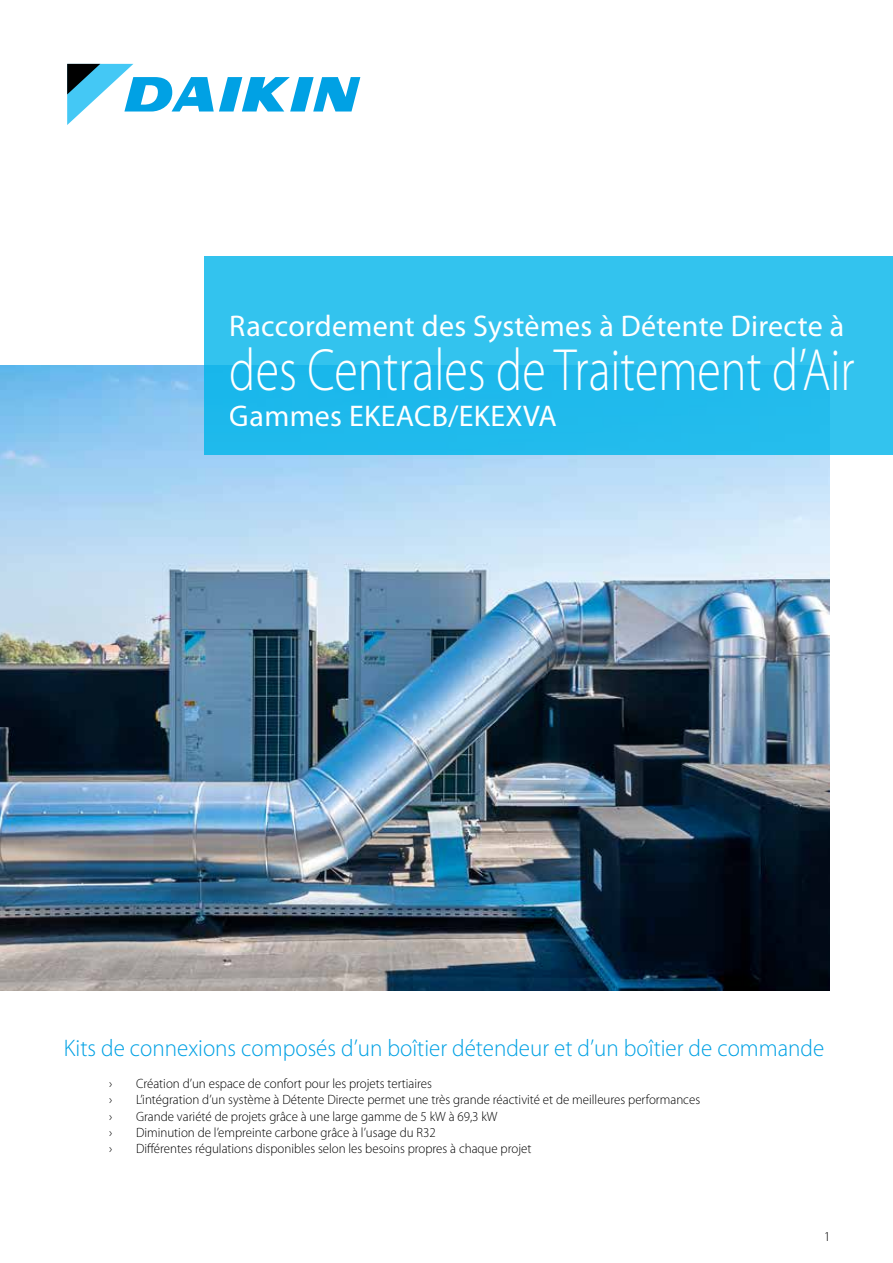
<style>
.page{position:relative;width:893px;height:1263px;background:#fff}
.page>*{position:absolute;margin:0;border:0;box-sizing:border-box;transform-origin:0 0}
.t1{font:300 60px "Myriad Pro";color:#fff;scale:.8 1}
.t2{font:30px "Myriad Pro";letter-spacing:.01em;color:#fff}
.t3{font:300 24px "Myriad Pro";color:#00a1e4;scale:.96 1}
.t4{font:300 13.5px "Myriad Pro";color:#000;scale:.96 1}
.t5{font:300 13.5px "Myriad Pro";color:#000}
</style>
<div class="page">
<img style="left:0;top:366px;width:829px;height:625px">
<svg style="left:204px;top:257px;width:689px;height:198px;background:#2abfed"></svg>
<svg style="left:67px;top:64px;width:293px;height:61px"></svg>
<h2 class="t2" style="left:230px;top:307px;width:616px">Raccordement des Systèmes à Détente Directe à</h2>
<h1 class="t1" style="left:230px;top:337px;width:783px">des Centrales de Traitement d’Air</h1>
<h2 class="t2" style="left:230px;top:397px;width:329px">Gammes EKEACB/EKEXVA</h2>
<h3 class="t3" style="left:64px;top:1035px;width:794px">Kits de connexions composés d’un boîtier détendeur et d’un boîtier de commande</h3>
<p class="t4" style="left:109px;top:1076px;width:5px">›</p>
<p class="t4" style="left:136px;top:1076px;width:310px">Création d’un espace de confort pour les projets tertiaires</p>
<p class="t4" style="left:109px;top:1092px;width:5px">›</p>
<p class="t4" style="left:136px;top:1092px;width:589px">L’intégration d’un système à Détente Directe permet une très grande réactivité et de meilleures performances</p>
<p class="t4" style="left:109px;top:1109px;width:5px">›</p>
<p class="t4" style="left:136px;top:1109px;width:378px">Grande variété de projets grâce à une large gamme de 5 kW à 69,3 kW</p>
<p class="t4" style="left:109px;top:1125px;width:5px">›</p>
<p class="t4" style="left:136px;top:1125px;width:314px">Diminution de l’empreinte carbone grâce à l’usage du R32</p>
<p class="t4" style="left:109px;top:1141px;width:5px">›</p>
<p class="t4" style="left:136px;top:1141px;width:413px">Différentes régulations disponibles selon les besoins propres à chaque projet</p>
<p class="t5" style="left:825px;top:1229px;width:5px">1</p>
</div>
